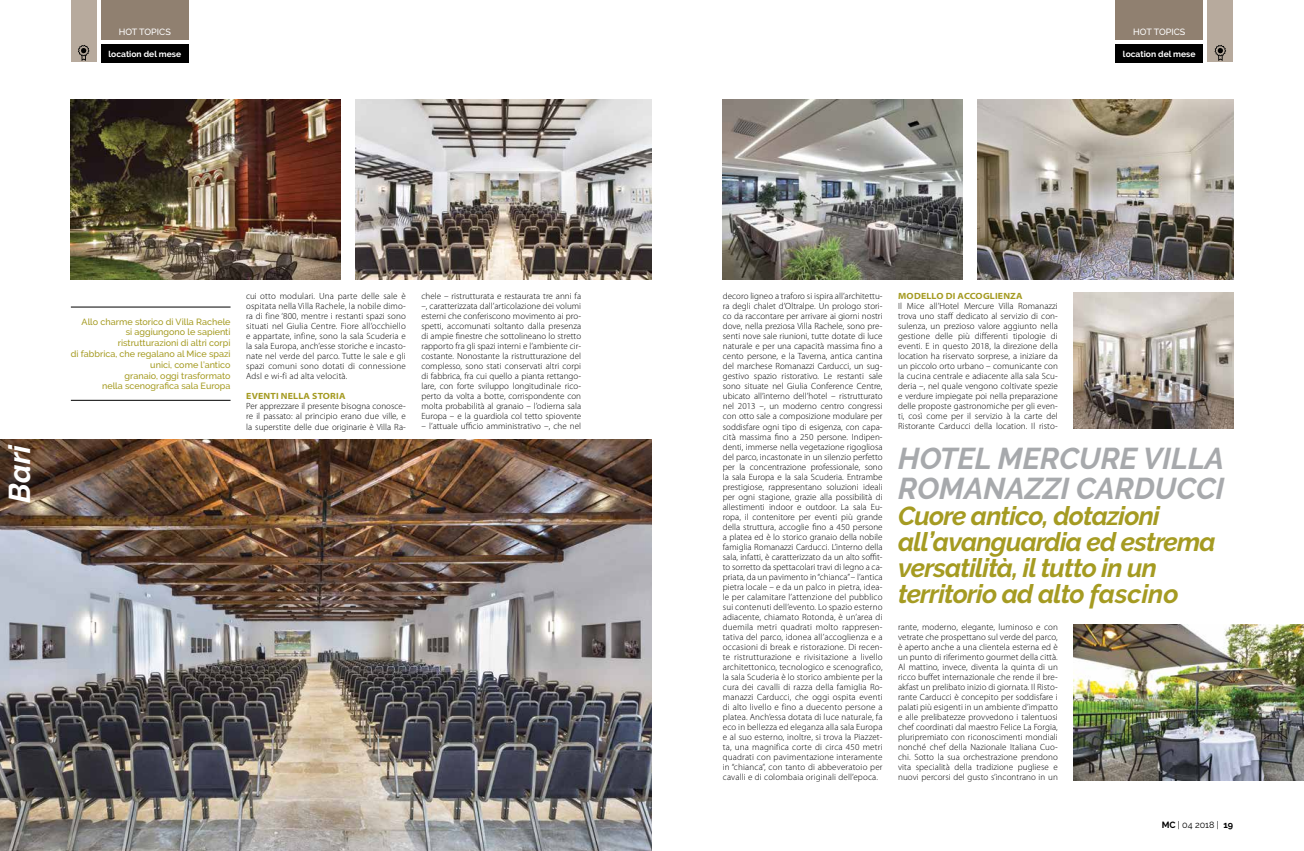
<style>
.page{position:relative;width:1304px;height:851px;background:#fff}
.page>*{position:absolute;margin:0;border:0;box-sizing:border-box;transform-origin:0 0}
.t1{font:italic 700 30px/30px "Raleway";color:#a7a9ac}
.t2{font:italic 700 30px "Raleway";color:#fff}
.t3{font:italic 700 26px/26px "Raleway";letter-spacing:-.03em;color:#a59b22}
.t4{font:300 9px/10px "Myriad Pro";letter-spacing:.01em;color:#000;text-align:justify}
.t5{font:500 9px/10.8px "Raleway";color:#a59b22;text-align:right}
.t6{font:700 semi-expanded 9px "Myriad Pro";letter-spacing:.02em;color:#a59b22}
.t7{font:500 9px "Raleway";color:#fff}
.t8{font:9px "Raleway";color:#000}
.t9{font:700 8.5px "Raleway";color:#fff}
.s1{font-weight:700}
</style>
<div class="page">
<div style="left:1115px;top:0;width:88px;height:40px;background:#908070"></div>
<div style="left:1115px;top:44px;width:88px;height:18px;background:#000"></div>
<div style="left:1208px;top:0;width:25px;height:62px;background:#b7aa9d"></div>
<div style="left:101px;top:0;width:88px;height:40px;background:#908070"></div>
<div style="left:101px;top:44px;width:88px;height:18px;background:#000"></div>
<div style="left:71px;top:0;width:25px;height:62px;background:#b7aa9d"></div>
<svg style="left:1214px;top:45px;width:12px;height:16px"></svg>
<svg style="left:78px;top:45px;width:11px;height:16px"></svg>
<img style="left:0;top:439px;width:652px;height:411px">
<hr style="left:71px;top:307px;width:160px;height:1px;background:#000">
<hr style="left:71px;top:400px;width:160px;height:1px;background:#000">
<img style="left:71px;top:99px;width:270px;height:180px">
<img style="left:355px;top:99px;width:297px;height:180px">
<img style="left:723px;top:99px;width:240px;height:180px">
<img style="left:1073px;top:292px;width:160px;height:136px">
<img style="left:978px;top:99px;width:255px;height:180px">
<img style="left:1073px;top:624px;width:231px;height:156px">
<p class="t7" style="left:119px;top:27px;width:54px">HOT TOPICS</p>
<p class="t9" style="left:109px;top:49px;width:74px">location del mese</p>
<p class="t7" style="left:1133px;top:27px;width:54px">HOT TOPICS</p>
<p class="t9" style="left:1123px;top:49px;width:74px">location del mese</p>
<p class="t4" style="left:421px;top:291px;width:161px">chele – ristrutturata e restaurata tre anni fa –, caratterizzata dall’articolazione dei volumi esterni che conferiscono movimento ai pro&shy;spetti, accomunati soltanto dalla presenza di ampie finestre che sottolineano lo stretto rapporto fra gli spazi interni e l’ambiente cir&shy;costante. Nonostante la ristrutturazione del complesso, sono stati conservati altri corpi di fabbrica, fra cui quello a pianta rettango&shy;lare, con forte sviluppo longitudinale rico&shy;perto da volta a botte, corrispondente con molta probabilità al granaio – l’odierna sala Europa – e la guardiola col tetto spiovente</p>
<p class="t4" style="left:421px;top:421px;width:161px">– l’attuale ufficio amministrativo –, che nel</p>
<p class="t4" style="left:723px;top:291px;width:161px">decoro ligneo a traforo si ispira all’architettu&shy;ra degli chalet d’Oltralpe. Un prologo stori&shy;co da raccontare per arrivare ai giorni nostri dove, nella preziosa Villa Rachele, sono pre&shy;senti nove sale riunioni, tutte dotate di luce naturale e per una capacità massima fino a cento persone, e la Taverna, antica cantina del marchese Romanazzi Carducci, un sug&shy;gestivo spazio ristorativo. Le restanti sale sono situate nel Giulia Conference Centre, ubicato all’interno dell’hotel – ristrutturato nel 2013 –, un moderno centro congressi con otto sale a composizione modulare per soddisfare ogni tipo di esigenza, con capa&shy;cità massima fino a 250 persone. Indipen&shy;denti, immerse nella vegetazione rigogliosa del parco, incastonate in un silenzio perfetto per la concentrazione professionale, sono la sala Europa e la sala Scuderia. Entrambe prestigiose, rappresentano soluzioni ideali per ogni stagione, grazie alla possibilità di allestimenti indoor e outdoor. La sala Eu&shy;ropa, il contenitore per eventi più grande della struttura, accoglie fino a 450 persone a platea ed è lo storico granaio della nobile famiglia Romanazzi Carducci. L’interno della sala, infatti, è caratterizzato da un alto soffit&shy;to sorretto da spettacolari travi di legno a ca&shy;priata, da un pavimento in “chianca” – l’antica pietra locale – e da un palco in pietra, idea&shy;le per calamitare l’attenzione del pubblico sui contenuti dell’evento. Lo spazio esterno adiacente, chiamato Rotonda, è un’area di duemila metri quadrati molto rappresen&shy;tativa del parco, idonea all’accoglienza e a occasioni di break e ristorazione. Di recen&shy;te ristrutturazione e rivisitazione a livello architettonico, tecnologico e scenografico, la sala Scuderia è lo storico ambiente per la cura dei cavalli di razza della famiglia Ro&shy;manazzi Carducci, che oggi ospita eventi di alto livello e fino a duecento persone a platea. Anch’essa dotata di luce naturale, fa eco in bellezza ed eleganza alla sala Europa e al suo esterno, inoltre, si trova la Piazzet&shy;ta, una magnifica corte di circa 450 metri quadrati con pavimentazione interamente in “chianca”, con tanto di abbeveratoio per cavalli e di colombaia originali dell’epoca.</p>
<p class="t6" style="left:898px;top:291px;width:126px">MODELLO DI ACCOGLIENZA</p>
<p class="t4" style="left:246px;top:291px;width:161px">cui otto modulari. Una parte delle sale è ospitata nella Villa Rachele, la nobile dimo&shy;ra di fine ‘800, mentre i restanti spazi sono situati nel Giulia Centre. Fiore all’occhiello e appartate, infine, sono la sala Scuderia e la sala Europa, anch’esse storiche e incasto&shy;nate nel verde del parco. Tutte le sale e gli spazi comuni sono dotati di connessione Adsl e wi-fi ad alta velocità.</p>
<p class="t6" style="left:246px;top:391px;width:101px">EVENTI NELLA STORIA</p>
<p class="t4" style="left:246px;top:401px;width:161px">Per apprezzare il presente bisogna conosce&shy;re il passato: al principio erano due ville, e la superstite delle due originarie è Villa Ra-</p>
<p class="t4" style="left:898px;top:301px;width:161px">Il Mice all’Hotel Mercure Villa Romanazzi trova uno staff dedicato al servizio di con&shy;sulenza, un prezioso valore aggiunto nella gestione delle più differenti tipologie di eventi. E in questo 2018, la direzione della location ha riservato sorprese, a iniziare da un piccolo orto urbano – comunicante con la cucina centrale e adiacente alla sala Scu&shy;deria –, nel quale vengono coltivate spezie e verdure impiegate poi nella preparazione delle proposte gastronomiche per gli even&shy;ti, così come per il servizio à la carte del Ristorante Carducci della location. Il risto-</p>
<p class="t5" style="left:71px;top:316px;width:161px">Allo charme storico di Villa Rachele<br>si aggiungono le sapienti ristrutturazioni di altri corpi<br>di fabbrica, che regalano al Mice spazi unici, come l’antico<br>granaio, oggi trasformato<br>nella scenografica sala Europa</p>
<h1 class="t2" style="left:2px;top:502px;width:60px;rotate:-90deg">Bari</h1>
<h1 class="t1" style="left:898px;top:443px;width:328px">HOTEL MERCURE VILLA<br>ROMANAZZI CARDUCCI</h1>
<h2 class="t3" style="left:898px;top:503px;width:319px">Cuore antico, dotazioni all’avanguardia ed estrema versatilità, il tutto in un territorio ad alto fascino</h2>
<p class="t4" style="left:898px;top:621px;width:161px">rante, moderno, elegante, luminoso e con vetrate che prospettano sul verde del parco, è aperto anche a una clientela esterna ed è un punto di riferimento gourmet della città.<br>Al mattino, invece, diventa la quinta di un ricco buffet internazionale che rende il bre&shy;akfast un prelibato inizio di giornata. Il Risto&shy;rante Carducci è concepito per soddisfare i palati più esigenti in un ambiente d’impatto e alle prelibatezze provvedono i talentuosi chef coordinati dal maestro Felice La Forgia, pluripremiato con riconoscimenti mondiali nonché chef della Nazionale Italiana Cuo&shy;chi. Sotto la sua orchestrazione prendono vita specialità della tradizione pugliese e nuovi percorsi del gusto s’incontrano in un</p>
<p class="t8" style="left:1162px;top:819px;width:73px"><span class="s1">MC</span> | 04 2018 | <span class="s1">19</span></p>
</div>
